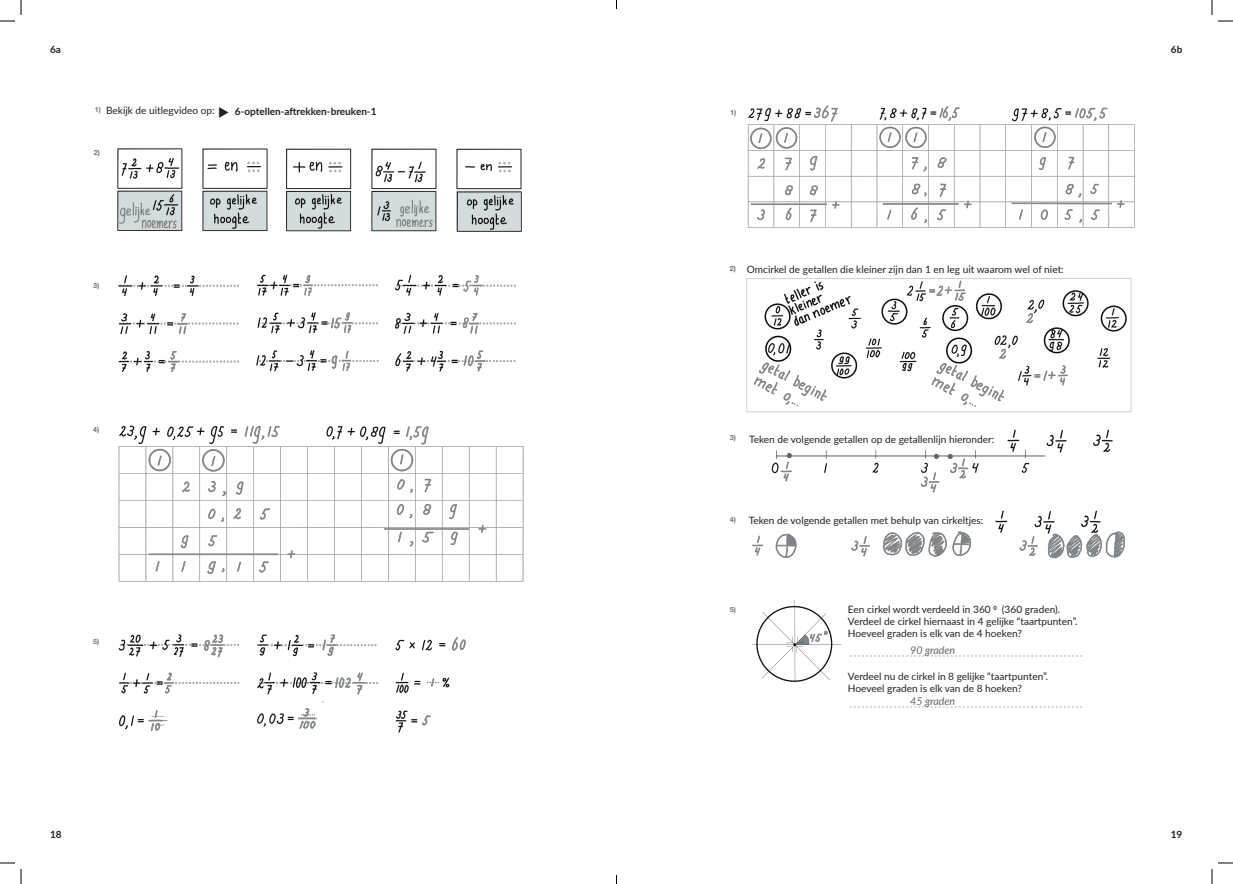
<style>
.page{position:relative;width:1233px;height:884px;background:#fff}
.page>*{position:absolute;margin:0;border:0;box-sizing:border-box;transform-origin:0 0}
.OPDRACHT{font:17.1px "Lato";color:#cfd1d2}
.OPDRACHT-2{font:italic 10.6px "Lato";color:#636366}
.OPDRACHT-3{font:10.1px/12.1px "Lato";color:#231f20}
.t1{font:700 10px "Lato";color:#231f20}
.verantwoording_kop{font:700 7.1px "Helvetica Neue";color:#717275}
</style>
<div class="page">
<img style="left:118px;top:274px;width:406px;height:459px">
<img style="left:117px;top:148px;width:405px;height:84px">
<img style="left:747px;top:105px;width:388px;height:578px">
<img style="left:1006px;top:429px;width:107px;height:25px">
<img style="left:994px;top:509px;width:107px;height:25px">
<div style="left:746px;top:278px;width:385px;height:134px;border:1px solid #cfd1d2"></div>
<svg style="left:1218px;top:20px;width:15px;height:2px"></svg>
<svg style="left:1218px;top:862px;width:15px;height:2px"></svg>
<svg style="left:0;top:0;width:22px;height:22px"></svg>
<svg style="left:0;top:862px;width:22px;height:22px"></svg>
<svg style="left:1211px;top:0;width:1px;height:15px"></svg>
<svg style="left:1211px;top:869px;width:1px;height:15px"></svg>
<p class="t1" style="left:50px;top:42px;width:12px">6a</p>
<p class="t1" style="left:1171px;top:42px;width:13px">6b</p>
<p class="OPDRACHT-3" style="left:95px;top:104px;width:121px"><sup>1)</sup> Bekijk de uitlegvideo op:</p>
<p class="verantwoording_kop" style="left:94px;top:146px;width:8px">2)</p>
<p class="t1" style="left:235px;top:104px;width:143px">6-optellen-aftrekken-breuken-1</p>
<p class="verantwoording_kop" style="left:93px;top:280px;width:8px">3)</p>
<p class="verantwoording_kop" style="left:93px;top:424px;width:8px">4)</p>
<p class="verantwoording_kop" style="left:93px;top:636px;width:8px">5)</p>
<p class="verantwoording_kop" style="left:730px;top:106px;width:8px">1)</p>
<p class="verantwoording_kop" style="left:730px;top:263px;width:8px">2)</p>
<p class="OPDRACHT-3" style="left:747px;top:263px;width:318px">Omcirkel de getallen die kleiner zijn dan 1 en leg uit waarom wel of niet:</p>
<p class="verantwoording_kop" style="left:730px;top:431px;width:8px">3)</p>
<p class="OPDRACHT-3" style="left:749px;top:433px;width:247px">Teken de volgende getallen op de getallenlijn hieronder:</p>
<p class="verantwoording_kop" style="left:730px;top:514px;width:8px">4)</p>
<p class="OPDRACHT-3" style="left:748px;top:514px;width:236px">Teken de volgende getallen met behulp van cirkeltjes:</p>
<p class="verantwoording_kop" style="left:730px;top:604px;width:8px">5)</p>
<p class="OPDRACHT-3" style="left:848px;top:603px;width:231px">Een cirkel wordt verdeeld in 360 <sup>0</sup> (360 graden).<br>Verdeel de cirkel hiernaast in 4 gelijke “taartpunten”.<br>Hoeveel graden is elk van de 4 hoeken?</p>
<p class="OPDRACHT-3" style="left:848px;top:670px;width:202px">Verdeel nu de cirkel in 8 gelijke “taartpunten”.<br>Hoeveel graden is elk van de 8 hoeken?</p>
<p class="OPDRACHT-2" style="left:910px;top:642px;width:46px">90 graden</p>
<p class="OPDRACHT" style="left:849px;top:638px;width:236px">..........................................................</p>
<p class="OPDRACHT-2" style="left:910px;top:693px;width:46px">45 graden</p>
<p class="OPDRACHT" style="left:849px;top:689px;width:236px">..........................................................</p>
<p class="t1" style="left:50px;top:827px;width:13px">18</p>
<p class="t1" style="left:1170px;top:827px;width:13px">19</p>
</div>
